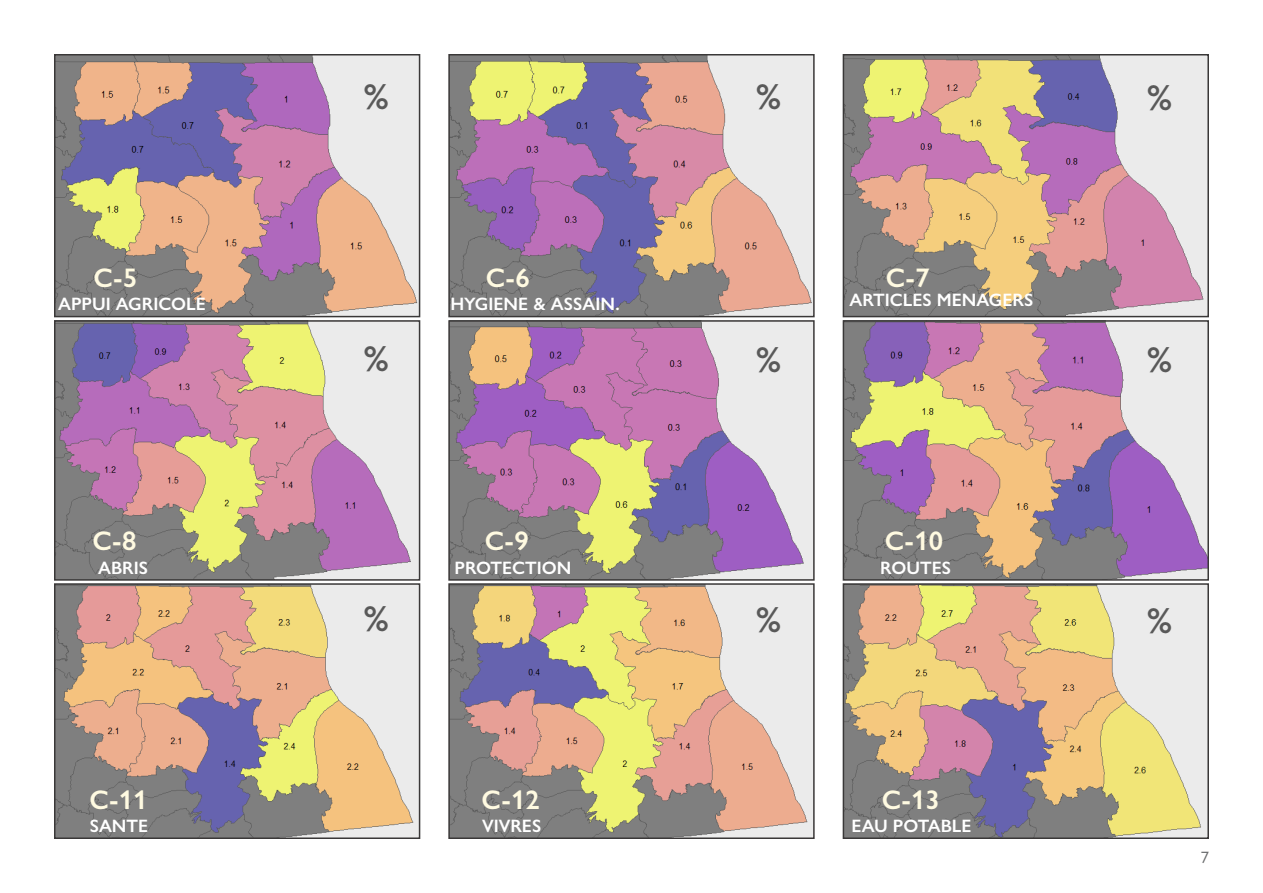
<style>
.page{position:relative;width:1263px;height:893px;background:#fff}
.page>*{position:absolute;margin:0;border:0;box-sizing:border-box;transform-origin:0 0}
.t1{font:600 36px "Gill Sans Nova";color:#595959}
.t2{font:600 27px "Gill Sans Nova";color:#fffae1}
.t3{font:600 18px "Gill Sans Nova";color:#fff}
.t4{font:16.5px "Gill Sans Nova";color:#686a6b}
</style>
<div class="page">
<img style="left:57px;top:57px;width:360px;height:257px">
<div style="left:54px;top:54px;width:366px;height:263px;border:2px solid #3a3838"></div>
<img style="left:451px;top:57px;width:361px;height:257px">
<div style="left:448px;top:54px;width:367px;height:263px;border:2px solid #3a3838"></div>
<img style="left:846px;top:57px;width:360px;height:257px">
<div style="left:843px;top:54px;width:366px;height:263px;border:2px solid #3a3838"></div>
<img style="left:57px;top:323px;width:360px;height:255px">
<div style="left:54px;top:320px;width:366px;height:261px;border:2px solid #3a3838"></div>
<img style="left:451px;top:323px;width:361px;height:255px">
<div style="left:448px;top:320px;width:367px;height:261px;border:2px solid #3a3838"></div>
<img style="left:846px;top:323px;width:360px;height:255px">
<div style="left:843px;top:320px;width:366px;height:261px;border:2px solid #3a3838"></div>
<img style="left:57px;top:586px;width:360px;height:250px">
<div style="left:54px;top:583px;width:366px;height:256px;border:2px solid #3a3838"></div>
<img style="left:451px;top:586px;width:361px;height:250px">
<div style="left:448px;top:583px;width:367px;height:256px;border:2px solid #3a3838"></div>
<img style="left:846px;top:586px;width:360px;height:250px">
<div style="left:843px;top:583px;width:366px;height:256px;border:2px solid #3a3838"></div>
<h2 class="t2" style="left:94px;top:261px;width:45px">C-5</h2>
<p class="t3" style="left:58px;top:293px;width:149px">APPUI AGRICOLE</p>
<h2 class="t2" style="left:93px;top:525px;width:45px">C-8</h2>
<p class="t3" style="left:98px;top:556px;width:52px">ABRIS</p>
<h2 class="t2" style="left:89px;top:783px;width:60px">C-11</h2>
<p class="t3" style="left:90px;top:815px;width:60px">SANTE</p>
<h1 class="t1" style="left:364px;top:74px;width:27px">%</h1>
<h1 class="t1" style="left:756px;top:75px;width:27px">%</h1>
<h1 class="t1" style="left:1147px;top:76px;width:27px">%</h1>
<h2 class="t2" style="left:486px;top:261px;width:45px">C-6</h2>
<p class="t3" style="left:450px;top:293px;width:171px">HYGIENE &amp; ASSAIN.</p>
<h2 class="t2" style="left:886px;top:261px;width:45px">C-7</h2>
<p class="t3" style="left:849px;top:288px;width:185px">ARTICLES MENAGERS</p>
<h1 class="t1" style="left:364px;top:336px;width:27px">%</h1>
<h1 class="t1" style="left:756px;top:337px;width:27px">%</h1>
<h1 class="t1" style="left:1147px;top:338px;width:27px">%</h1>
<h2 class="t2" style="left:485px;top:525px;width:45px">C-9</h2>
<p class="t3" style="left:455px;top:556px;width:118px">PROTECTION</p>
<h2 class="t2" style="left:885px;top:525px;width:60px">C-10</h2>
<p class="t3" style="left:880px;top:556px;width:72px">ROUTES</p>
<h1 class="t1" style="left:364px;top:597px;width:27px">%</h1>
<h1 class="t1" style="left:756px;top:598px;width:27px">%</h1>
<h1 class="t1" style="left:1147px;top:598px;width:27px">%</h1>
<h2 class="t2" style="left:482px;top:783px;width:60px">C-12</h2>
<p class="t3" style="left:482px;top:815px;width:61px">VIVRES</p>
<h2 class="t2" style="left:882px;top:783px;width:60px">C-13</h2>
<p class="t3" style="left:851px;top:815px;width:122px">EAU POTABLE</p>
<p class="t4" style="left:1201px;top:847px;width:10px">7</p>
</div>
